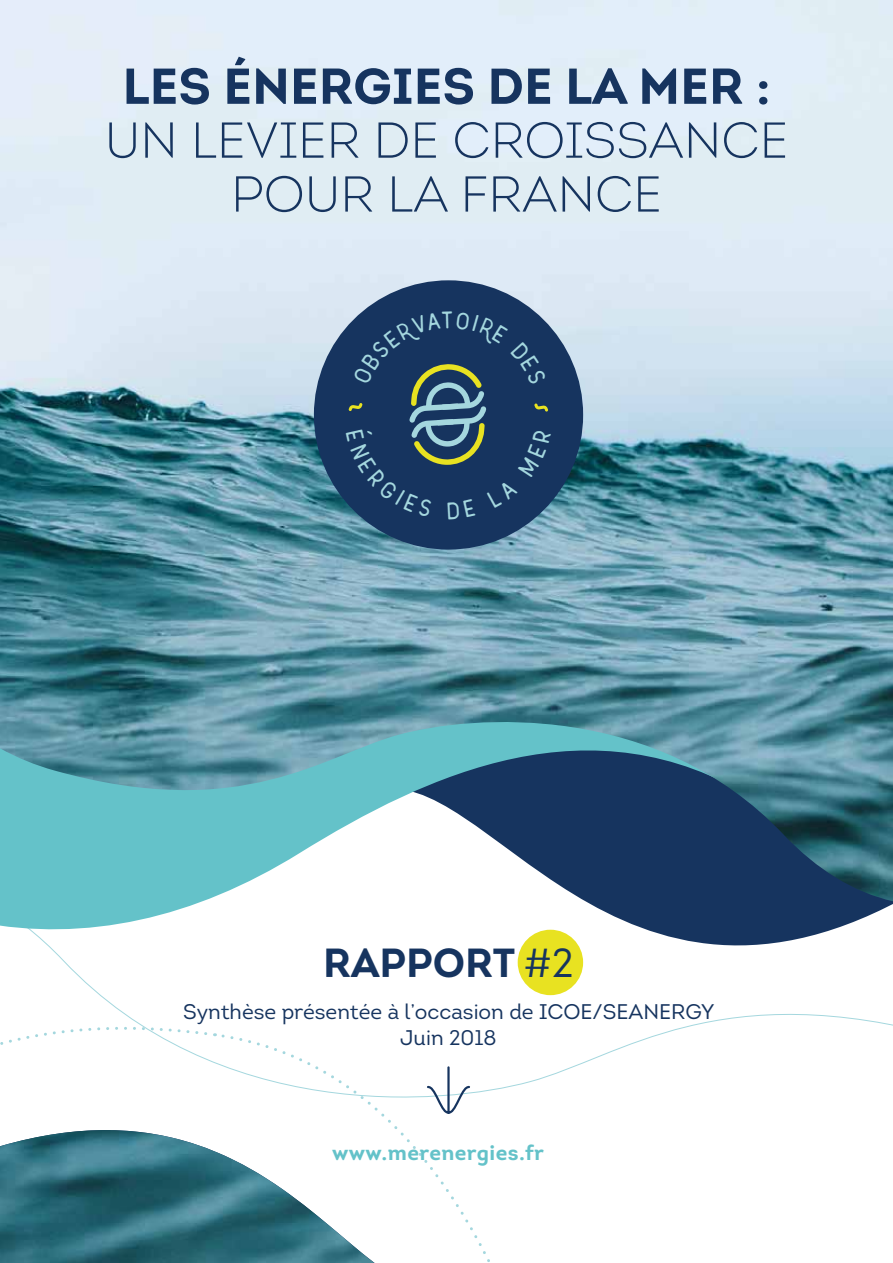
<style>
.page{position:relative;width:893px;height:1263px;background:#fff}
.page>*{position:absolute;margin:0;border:0;box-sizing:border-box;transform-origin:0 0}
.t1{font:300 50.25px/53.8px "Intro";color:#16345f;text-align:center}
.t2{font:700 50.25px "Intro";color:#16345f}
.t3{font:700 40.5px "Intro";color:#16345f}
.t4{font:21.15px/26.4px "Intro";color:#16345f;text-align:center}
.t5{font:700 21.15px "Intro";letter-spacing:.02em;color:#64c2c9}
.s1{font-weight:400}
</style>
<div class="page">
<svg style="left:517px;top:901px;width:376px;height:164px"></svg>
<svg style="left:0;top:901px;width:754px;height:42px"></svg>
<div style="left:518px;top:930px;width:65px;height:65px;background:#e8e221;border-radius:50%"></div>
<svg style="left:460px;top:1032px;width:97px;height:230px"></svg>
<svg style="left:0;top:985px;width:459px;height:278px"></svg>
<img style="left:0;top:1130px;width:374px;height:133px">
<img style="left:0;top:0;width:893px;height:901px">
<div style="left:314px;top:280px;width:269px;height:270px;background:#16345f;border-radius:50%"></div>
<svg style="left:426px;top:1065px;width:45px;height:50px"></svg>
<svg style="left:346px;top:312px;width:205px;height:207px"></svg>
<h1 class="t2" style="left:122px;top:54px;width:650px">LES ÉNERGIES DE LA MER :</h1>
<h1 class="t1" style="left:105px;top:113px;width:685px">UN LEVIER DE CROISSANCE<br>POUR LA FRANCE</h1>
<h2 class="t3" style="left:323px;top:937px;width:252px">RAPPORT <span class="s1">#2</span></h2>
<p class="t4" style="left:183px;top:998px;width:533px">Synthèse présentée à l’occasion de ICOE/SEANERGY<br>Juin 2018</p>
<p class="t5" style="left:332px;top:1139px;width:213px">www.merenergies.fr</p>
</div>
